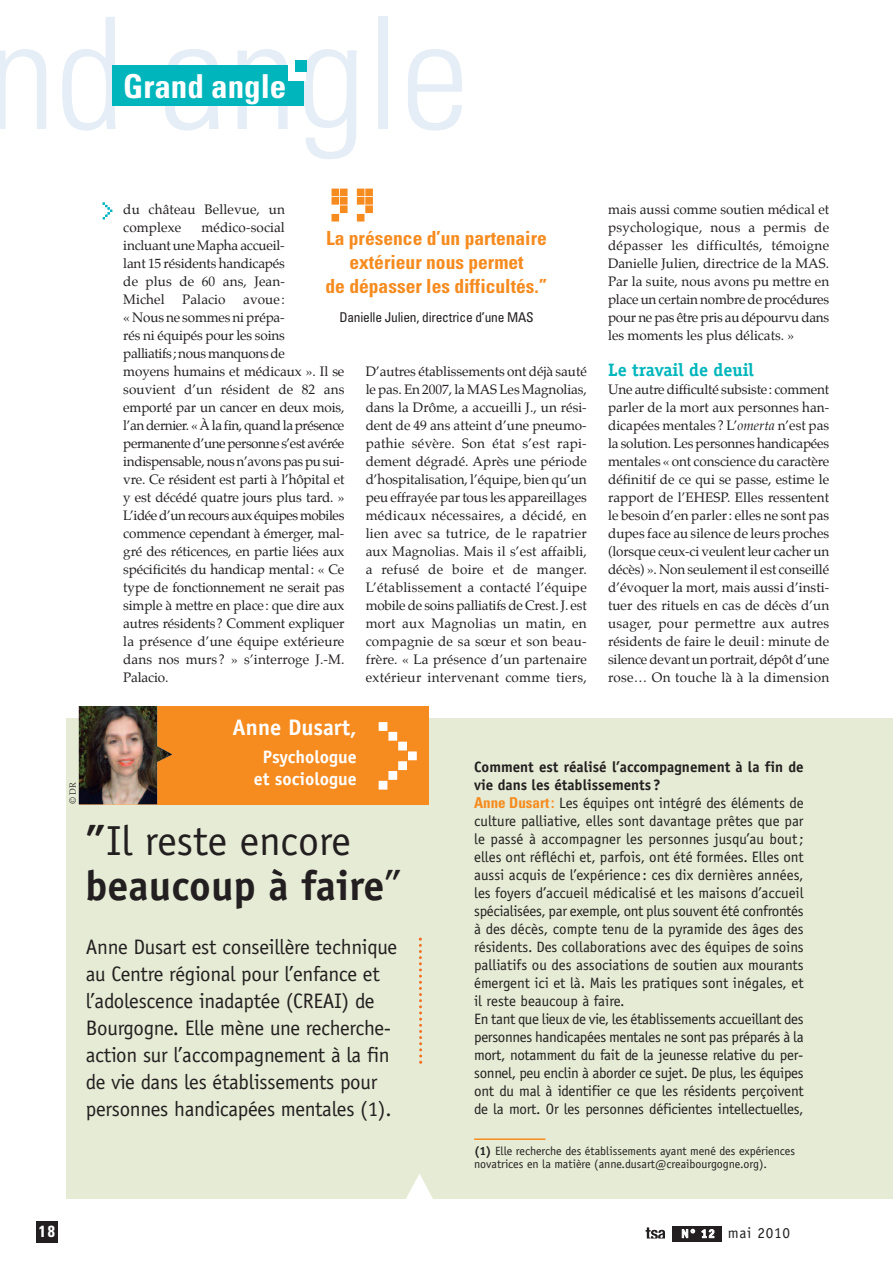
<style>
.page{position:relative;width:893px;height:1263px;background:#fff}
.page>*{position:absolute;margin:0;border:0;box-sizing:border-box;transform-origin:0 0}
.t1{font:300 condensed 155.25px "Univers";color:#e5edf7}
.t2{font:700 42px/45px "Officina Sans";color:#231f20}
.t3{font:700 condensed 33px "Univers";color:#fff}
.t4{font:700 22.5px "Officina Sans";color:#fff}
.t5{font:21px/27px "Officina Sans";letter-spacing:-.015em;color:#231f20}
.t6{font:700 condensed 19.5px/24px "Univers";color:#f68b1f;text-align:center}
.t7{font:700 18px/22.5px "Officina Sans";color:#fff;text-align:center}
.t8{font:700 18px "Officina Serif";color:#00b6bc}
.t9{font:700 condensed 16.2px "Univers";color:#fff}
.t10{font:15.3px "Officina Sans";letter-spacing:.05em;color:#231f20}
.t11{font:15px/18px "Officina Sans";letter-spacing:-.01em;color:#231f20}
.t12{font:13.5px/18px "Palatino";letter-spacing:-.01em;color:#231f20;text-align:justify}
.t13{font:13.5px/18px "Palatino";letter-spacing:.01em;color:#231f20}
.t14{font:condensed 13.5px "Univers";letter-spacing:-.015em;color:#231f20}
.t15{font:12px/13.5px "Officina Sans";color:#231f20}
.t16{font:300 9px "Palatino";color:#231f20}
.s1{font-style:italic}
.s2{font-weight:400}
.s3{font-weight:700}
.s4{font-family:"Univers";font-weight:700;font-stretch:condensed;color:#f68b1f}
.s5{font-weight:700;font-size:12px;color:#fff}
</style>
<div class="page">
<div style="left:672px;top:1226px;width:50px;height:16px;background:#231f20"></div>
<svg style="left:646px;top:1227px;width:19px;height:12px"></svg>
<div style="left:36px;top:1221px;width:22px;height:21px;background:#231f20"></div>
<div style="left:112px;top:66px;width:192px;height:40px;background:#00b6bc"></div>
<div style="left:288px;top:63px;width:17px;height:17px;background:#fff"></div>
<div style="left:295px;top:60px;width:12px;height:12px;background:#00b6bc"></div>
<svg style="left:103px;top:202px;width:9px;height:17px"></svg>
<svg style="left:331px;top:189px;width:42px;height:33px"></svg>
<div style="left:66px;top:719px;width:827px;height:480px;background:#e5ebd4"></div>
<div style="left:79px;top:706px;width:350px;height:98px;background:#f68b1f"></div>
<img style="left:79px;top:706px;width:93px;height:98px">
<svg style="left:419px;top:938px;width:3px;height:126px"></svg>
<svg style="left:406px;top:1174px;width:27px;height:25px"></svg>
<svg style="left:379px;top:722px;width:38px;height:68px"></svg>
<hr style="left:474px;top:1138px;width:71px;height:2px;background:#f68b1f">
<h1 class="t1" style="left:-13px;top:17px;width:484px">nd angle</h1>
<h3 class="t3" style="left:123px;top:74px;width:165px">Grand angle</h3>
<p class="t13" style="left:123px;top:202px;width:163px">du château Bellevue, un complexe</p>
<p class="t12" style="left:123px;top:220px;width:163px;text-indent:78px">médico-social incluant une Mapha accueil&shy;lant 15 résidents handicapés de plus de 60 ans, Jean-Michel</p>
<h3 class="t6" style="left:326px;top:228px;width:223px">La présence d’un partenaire extérieur nous permet<br>de dépasser les difficultés.”</h3>
<p class="t14" style="left:339px;top:312px;width:196px">Danielle Julien, directrice d’une MAS</p>
<p class="t13" style="left:182px;top:292px;width:45px">Palacio</p>
<p class="t12" style="left:123px;top:292px;width:223px;text-align:left;text-indent:120px">avoue :<br>« Nous ne sommes ni prépa-<br>rés ni équipés pour les soins<br>palliatifs; nous manquons de<br>moyens humains et médicaux ». Il se souvient d’un résident de 82 ans emporté par un cancer en deux mois, l’an dernier. « À la fin, quand la présence permanente d’une personne s’est avérée indispensable, nous n’avons pas pu sui&shy;vre. Ce résident est parti à l’hôpital et y est décédé quatre jours plus tard. » L’idée d’un recours aux équipes mobiles commence cependant à émerger, mal&shy;gré des réticences, en partie liées aux spécificités du handicap mental: « Ce type de fonctionnement ne serait pas simple à mettre en place: que dire aux autres résidents? Comment expliquer la présence d’une équipe extérieure dans nos murs ? » s’interroge J.-M.<br>Palacio.</p>
<p class="t12" style="left:366px;top:364px;width:223px">D’autres établissements ont déjà sauté le pas. En 2007, la MAS Les Magnolias, dans la Drôme, a accueilli J., un rési&shy;dent de 49 ans atteint d’une pneumo&shy;pathie sévère. Son état s’est rapi&shy;dement dégradé. Après une période d’hospitalisation, l’équipe, bien qu’un peu effrayée par tous les appareillages médicaux nécessaires, a décidé, en lien avec sa tutrice, de le rapatrier aux Magnolias. Mais il s’est affaibli, a refusé de boire et de manger.<br>L’établissement a contacté l’équipe mobile de soins palliatifs de Crest. J. est mort aux Magnolias un matin, en compagnie de sa sœur et son beau&shy;frère. « La présence d’un partenaire extérieur intervenant comme tiers,</p>
<p class="t12" style="left:608px;top:202px;width:223px">mais aussi comme soutien médical et psychologique, nous a permis de dépasser les difficultés, témoigne Danielle Julien, directrice de la MAS.<br>Par la suite, nous avons pu mettre en place un certain nombre de procédures pour ne pas être pris au dépourvu dans les moments les plus délicats. »</p>
<h3 class="t8" style="left:608px;top:363px;width:147px">Le travail de deuil</h3>
<p class="t12" style="left:608px;top:382px;width:223px">Une autre difficulté subsiste: comment parler de la mort aux personnes han&shy;dicapées mentales ? L’<span class="s1">omerta</span> n’est pas la solution. Les personnes handicapées mentales « ont conscience du caractère définitif de ce qui se passe, estime le rapport de l’EHESP. Elles ressentent le besoin d’en parler: elles ne sont pas dupes face au silence de leurs proches (lorsque ceux-ci veulent leur cacher un décès) ». Non seulement il est conseillé d’évoquer la mort, mais aussi d’insti&shy;tuer des rituels en cas de décès d’un usager, pour permettre aux autres résidents de faire le deuil: minute de silence devant un portrait, dépôt d’une rose… On touche là à la dimension</p>
<p class="t16" style="left:69px;top:804px;width:24px;rotate:-90deg">© DR</p>
<h3 class="t4" style="left:233px;top:719px;width:126px">Anne Dusart,</h3>
<h3 class="t7" style="left:254px;top:747px;width:104px">Psychologue et sociologue</h3>
<h2 class="t2" style="left:85px;top:822px;width:318px">”<span class="s2">Il reste encore </span>beaucoup à faire<span class="s2">”</span></h2>
<p class="t5" style="left:86px;top:935px;width:313px">Anne Dusart est conseillère technique au Centre régional pour l’enfance et l’adolescence inadaptée (CREAI) de Bourgogne. Elle mène une recherche&shy;action sur l’accompagnement à la fin de vie dans les établissements pour personnes handicapées mentales (1).</p>
<p class="t11" style="left:474px;top:759px;width:331px"><span class="s3">Comment est réalisé l’accompagnement à la fin de vie dans les établissements?<br></span><span class="s4">Anne Dusart:</span> Les équipes ont intégré des éléments de culture palliative, elles sont davantage prêtes que par le passé à accompagner les personnes jusqu’au bout; elles ont réfléchi et, parfois, ont été formées. Elles ont aussi acquis de l’expérience : ces dix dernières années, les foyers d’accueil médicalisé et les maisons d’accueil spécialisées, par exemple, ont plus souvent été confrontés à des décès, compte tenu de la pyramide des âges des résidents. Des collaborations avec des équipes de soins palliatifs ou des associations de soutien aux mourants émergent ici et là. Mais les pratiques sont inégales, et il reste beaucoup à faire.<br>En tant que lieux de vie, les établissements accueillant des personnes handicapées mentales ne sont pas préparés à la mort, notamment du fait de la jeunesse relative du per&shy;sonnel, peu enclin à aborder ce sujet. De plus, les équipes ont du mal à identifier ce que les résidents perçoivent de la mort. Or les personnes déficientes intellectuelles,</p>
<p class="t15" style="left:474px;top:1145px;width:322px"><span class="s3">(1)</span> Elle recherche des établissements ayant mené des expériences novatrices en la matière (anne.dusart@creaibourgogne.org).</p>
<p class="t9" style="left:39px;top:1225px;width:17px">18</p>
<p class="t10" style="left:681px;top:1227px;width:110px"><span class="s5">N° 12</span> mai 2010</p>
</div>
